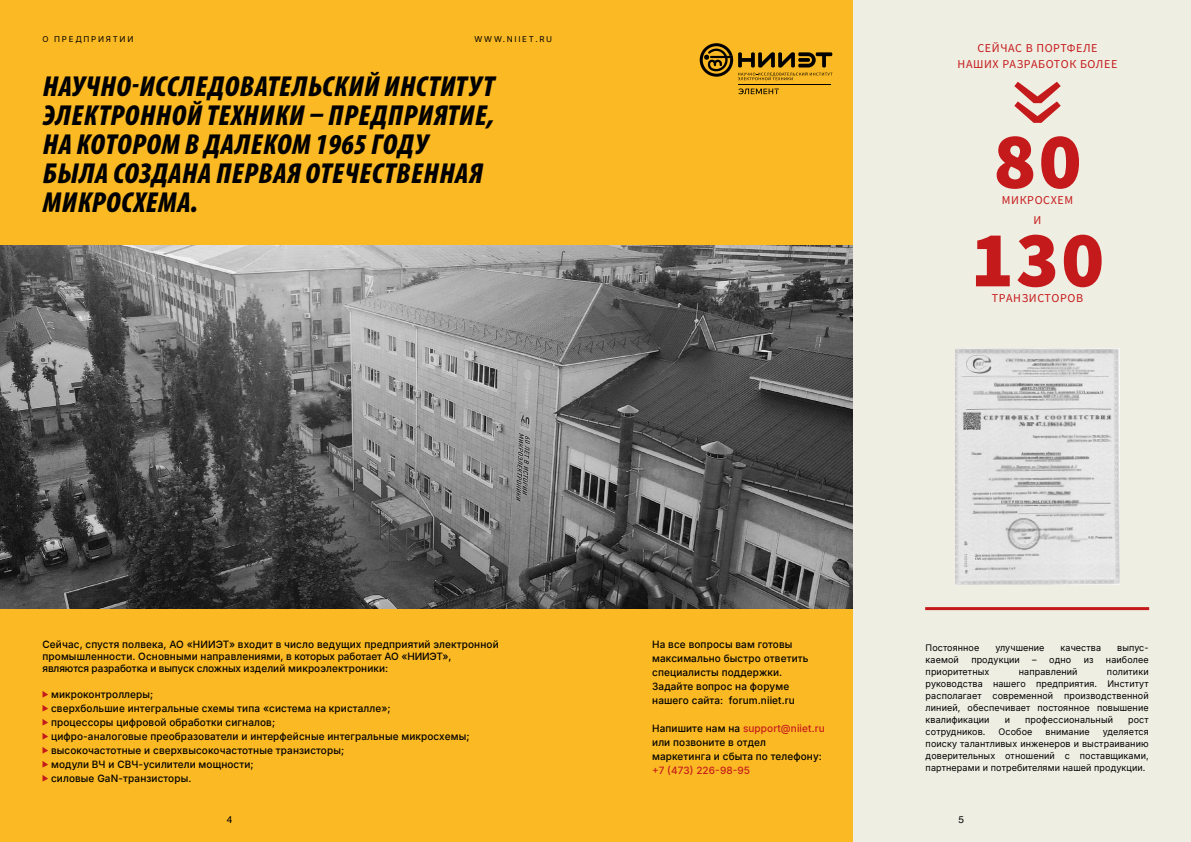
<style>
.page{position:relative;width:1191px;height:842px;background:#fff}
.page>*{position:absolute;margin:0;border:0;box-sizing:border-box;transform-origin:0 0}
.t1{font:900 80px "Source Sans Pro";color:#c51a1b}
.t2{font:italic 900 condensed 29px/29px "Myriad Pro";letter-spacing:.02em;color:#000}
.t3{font:12px "Source Sans Pro";letter-spacing:.05em;color:#c51a1b}
.t4{font:500 10px/14px "Inter";letter-spacing:.01em;color:#000}
.t5{font:10px "Helvetica";color:#000}
.t6{font:9px/12px "Inter";letter-spacing:.01em;color:#000;text-align:justify}
.t7{font:8px "Inter";letter-spacing:.215em;color:#000}
.s1{color:#c51a1b}
</style>
<div class="page">
<div style="left:853px;top:0;width:338px;height:842px;background:#efeee3"></div>
<div style="left:0;top:0;width:852px;height:842px;background:#fbb924"></div>
<img style="left:0;top:245px;width:852px;height:364px">
<svg style="left:43px;top:691px;width:5px;height:6px"></svg>
<svg style="left:43px;top:705px;width:5px;height:6px"></svg>
<svg style="left:43px;top:719px;width:5px;height:6px"></svg>
<svg style="left:43px;top:733px;width:5px;height:6px"></svg>
<svg style="left:43px;top:747px;width:5px;height:6px"></svg>
<svg style="left:43px;top:761px;width:5px;height:6px"></svg>
<svg style="left:43px;top:775px;width:5px;height:6px"></svg>
<svg style="left:1014px;top:82px;width:46px;height:41px"></svg>
<hr style="left:925px;top:607px;width:224px;height:3px;background:#c51a1b">
<img style="left:955px;top:349px;width:164px;height:236px">
<svg style="left:699px;top:43px;width:134px;height:37px"></svg>
<svg style="left:738px;top:88px;width:41px;height:6px"></svg>
<hr style="left:737px;top:84px;width:93px;height:1px;background:#000">
<p class="t7" style="left:43px;top:33px;width:92px">О ПРЕДПРИЯТИИ</p>
<p class="t7" style="left:474px;top:33px;width:79px">WWW.NIIET.RU</p>
<p class="t2" style="left:43px;top:73px;width:453px">НАУЧНО-ИССЛЕДОВАТЕЛЬСКИЙ ИНСТИТУТ<br>ЭЛЕКТРОННОЙ ТЕХНИКИ – ПРЕДПРИЯТИЕ,<br>НА КОТОРОМ В ДАЛЕКОМ 1965 ГОДУ<br>БЫЛА СОЗДАНА ПЕРВАЯ ОТЕЧЕСТВЕННАЯ<br>МИКРОСХЕМА.</p>
<p class="t3" style="left:977px;top:40px;width:121px">СЕЙЧАС В ПОРТФЕЛЕ</p>
<p class="t3" style="left:957px;top:56px;width:161px">НАШИХ РАЗРАБОТОК БОЛЕЕ</p>
<p class="t1" style="left:993px;top:106px;width:90px">80</p>
<p class="t3" style="left:1002px;top:192px;width:73px">МИКРОСХЕМ</p>
<p class="t3" style="left:1033px;top:212px;width:9px">И</p>
<p class="t1" style="left:970px;top:204px;width:135px">130</p>
<p class="t3" style="left:992px;top:291px;width:93px">ТРАНЗИСТОРОВ</p>
<p class="t4" style="left:43px;top:638px;width:458px;line-height:12px">Сейчас, спустя полвека, АО «НИИЭТ» входит в число ведущих предприятий электронной промышленности. Основными направлениями, в которых работает АО «НИИЭТ»,</p>
<p class="t4" style="left:43px;top:661px;width:347px">являются разработка и выпуск сложных изделий микроэлектроники:</p>
<p class="t4" style="left:51px;top:687px;width:104px">микроконтроллеры;</p>
<p class="t4" style="left:51px;top:701px;width:341px">сверхбольшие интегральные схемы типа «система на кристалле»;</p>
<p class="t4" style="left:51px;top:715px;width:226px">процессоры цифровой обработки сигналов;</p>
<p class="t4" style="left:51px;top:729px;width:420px">цифро-аналоговые преобразователи и интерфейсные интегральные микросхемы;</p>
<p class="t4" style="left:51px;top:743px;width:295px">высокочастотные и сверхвысокочастотные транзисторы;</p>
<p class="t4" style="left:51px;top:757px;width:204px">модули ВЧ и СВЧ-усилители мощности;</p>
<p class="t4" style="left:51px;top:771px;width:142px">силовые GaN-транзисторы.</p>
<p class="t4" style="left:652px;top:637px;width:158px">На все вопросы вам готовы максимально быстро ответить специалисты поддержки.</p>
<p class="t4" style="left:652px;top:679px;width:138px">Задайте вопрос на форуме</p>
<p class="t4" style="left:652px;top:693px;width:144px">нашего сайта: forum.niiet.ru</p>
<p class="t4" style="left:652px;top:721px;width:174px">Напишите нам на <span class="s1">support@niiet.ru </span>или позвоните в отдел</p>
<p class="t4" style="left:652px;top:749px;width:171px">маркетинга и сбыта по телефону: <span class="s1">+7 (473) 226-98-95</span></p>
<p class="t6" style="left:925px;top:641px;width:55px">Постоянное</p>
<p class="t6" style="left:995px;top:641px;width:51px">улучшение</p>
<p class="t6" style="left:1060px;top:641px;width:42px">качества</p>
<p class="t6" style="left:1117px;top:641px;width:33px">выпус-</p>
<p class="t6" style="left:925px;top:653px;width:35px">каемой</p>
<p class="t6" style="left:971px;top:653px;width:50px">продукции</p>
<p class="t6" style="left:1032px;top:653px;width:40px">– одно</p>
<p class="t6" style="left:1083px;top:653px;width:11px">из</p>
<p class="t6" style="left:1106px;top:653px;width:44px">наиболее</p>
<p class="t6" style="left:925px;top:665px;width:65px">приоритетных</p>
<p class="t6" style="left:1018px;top:665px;width:60px">направлений</p>
<p class="t6" style="left:925px;top:665px;width:224px;text-indent:181px">политики руководства нашего предприятия. Институт располагает современной производственной линией, обеспечивает постоянное повышение квалификации</p>
<p class="t6" style="left:1004px;top:713px;width:7px">и</p>
<p class="t6" style="left:1025px;top:713px;width:89px">профессиональный</p>
<p class="t6" style="left:1128px;top:713px;width:22px">рост</p>
<p class="t6" style="left:925px;top:725px;width:61px">сотрудников.</p>
<p class="t6" style="left:998px;top:725px;width:35px">Особое</p>
<p class="t6" style="left:1045px;top:725px;width:46px">внимание</p>
<p class="t6" style="left:925px;top:725px;width:224px;text-indent:177px">уделяется поиску талантливых инженеров и выстраиванию доверительных отношений с поставщиками, партнерами и потребителями нашей продукции.</p>
<p class="t5" style="left:227px;top:812px;width:7px">4</p>
<p class="t5" style="left:958px;top:812px;width:7px">5</p>
</div>
